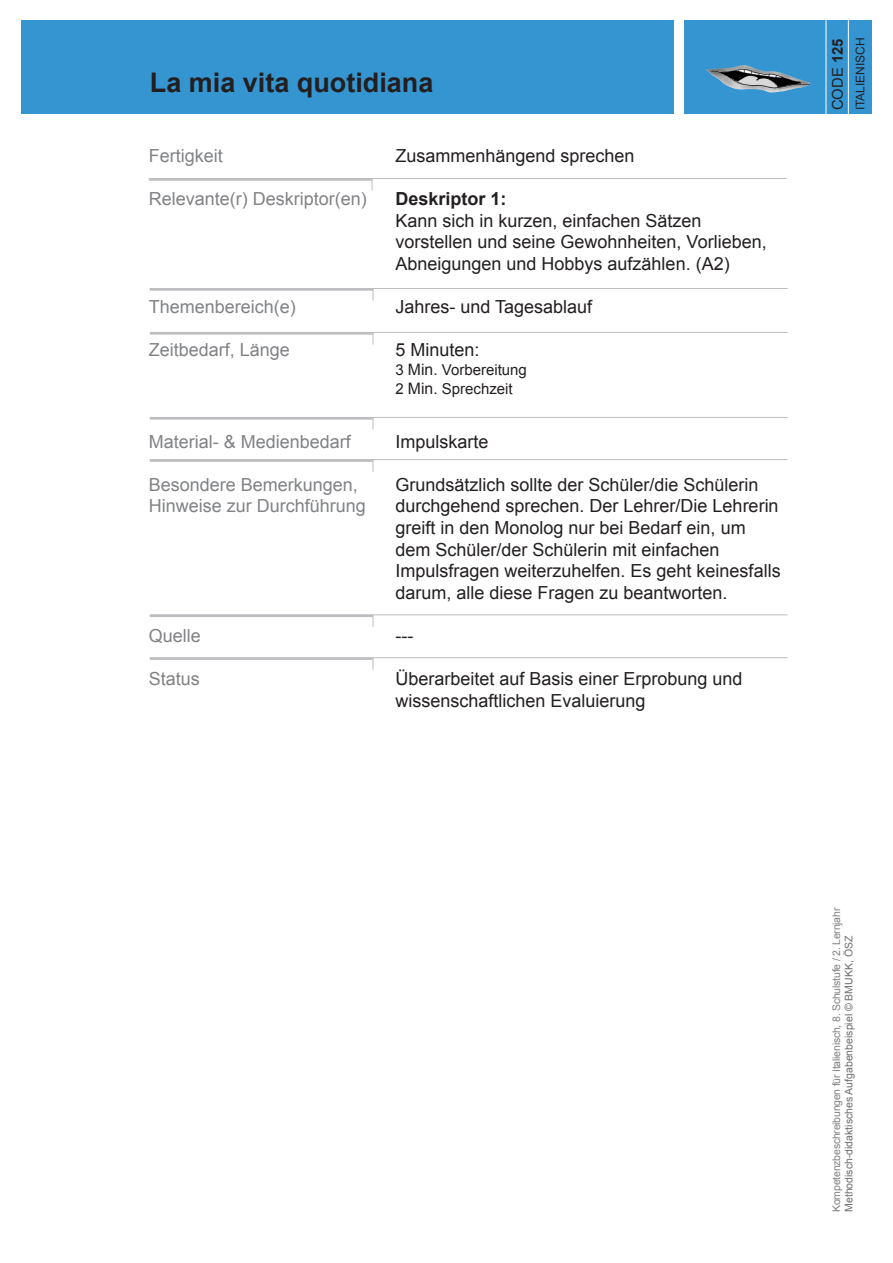
<style>
.page{position:relative;width:893px;height:1263px;background:#fff}
.page>*{position:absolute;margin:0;border:0;box-sizing:border-box;transform-origin:0 0}
.t1{font:700 27px "Arial";color:#231f20}
.t2{font:18px/21.6px "Arial";color:#231f20}
.t3{font:18px/21.6px "Arial";color:#808285}
.t4{font:700 18px "Arial";color:#231f20}
.t5{font:15px/18.6px "Arial";color:#231f20}
.t6{font:14.85px "Arial";color:#231f20}
.t7{font:12px "Arial";color:#231f20}
.t8{font:10.5px "Arial";letter-spacing:-.02em;color:#808285}
.t9{font:10.5px "Arial";color:#6c6d70}
.s1{font-size:15.75px}
.s2{font-weight:700}
</style>
<div class="page">
<div style="left:685px;top:21px;width:187px;height:93px;background:#3495d1"></div>
<div style="left:21px;top:21px;width:652px;height:93px;background:#3495d1"></div>
<hr style="left:848px;top:20px;width:1px;height:127px;background:#fff">
<hr style="left:826px;top:20px;width:1px;height:127px;background:#fff">
<img style="left:706px;top:65px;width:38px;height:16px">
<hr style="left:149px;top:178px;width:638px;height:1px;background:#bcbdc0">
<hr style="left:149px;top:178px;width:223px;height:3px;background:#bcbdc0">
<svg style="left:372px;top:179px;width:1px;height:12px"></svg>
<hr style="left:150px;top:288px;width:638px;height:1px;background:#bcbdc0">
<hr style="left:150px;top:288px;width:223px;height:3px;background:#bcbdc0">
<svg style="left:373px;top:289px;width:1px;height:12px"></svg>
<hr style="left:150px;top:332px;width:638px;height:1px;background:#bcbdc0">
<hr style="left:150px;top:332px;width:223px;height:3px;background:#bcbdc0">
<hr style="left:150px;top:417px;width:638px;height:1px;background:#bcbdc0">
<hr style="left:150px;top:417px;width:223px;height:3px;background:#bcbdc0">
<hr style="left:150px;top:459px;width:638px;height:1px;background:#bcbdc0">
<hr style="left:150px;top:460px;width:223px;height:2px;background:#bcbdc0">
<svg style="left:373px;top:460px;width:1px;height:12px"></svg>
<hr style="left:150px;top:614px;width:638px;height:1px;background:#bcbdc0">
<hr style="left:150px;top:615px;width:223px;height:2px;background:#bcbdc0">
<svg style="left:373px;top:615px;width:1px;height:12px"></svg>
<hr style="left:150px;top:657px;width:638px;height:1px;background:#bcbdc0">
<hr style="left:150px;top:658px;width:223px;height:2px;background:#bcbdc0">
<svg style="left:373px;top:658px;width:1px;height:12px"></svg>
<h1 class="t1" style="left:150px;top:65px;width:285px">La mia vita quotidiana</h1>
<p class="t3" style="left:149px;top:145px;width:76px">Fertigkeit</p>
<p class="t3" style="left:149px;top:188px;width:220px">Relevante(r) Deskriptor(en)</p>
<p class="t3" style="left:149px;top:296px;width:149px">Themenbereich(e)</p>
<p class="t3" style="left:149px;top:339px;width:143px">Zeitbedarf, Länge</p>
<p class="t3" style="left:149px;top:431px;width:204px">Material- &amp; Medienbedarf</p>
<p class="t3" style="left:149px;top:474px;width:219px">Besondere Bemerkungen,<br>Hinweise zur Durchführung</p>
<p class="t3" style="left:149px;top:625px;width:54px">Quelle</p>
<p class="t3" style="left:149px;top:668px;width:53px">Status</p>
<p class="t2" style="left:395px;top:145px;width:241px">Zusammenhängend sprechen</p>
<p class="t4" style="left:395px;top:187px;width:113px">Deskriptor 1:</p>
<p class="t2" style="left:395px;top:210px;width:373px">Kann sich in kurzen, einfachen Sätzen vorstellen und seine Gewohnheiten, Vorlieben,<br>Abneigungen und Hobbys aufzählen. (A2)</p>
<p class="t2" style="left:395px;top:296px;width:198px">Jahres- und Tagesablauf</p>
<p class="t2" style="left:395px;top:339px;width:86px">5 Minuten:</p>
<p class="t5" style="left:395px;top:361px;width:133px">3 <span class="s1">Min.</span> Vorbereitung<br>2 <span class="s1">Min.</span> Sprechzeit</p>
<p class="t2" style="left:395px;top:431px;width:95px">Impulskarte</p>
<p class="t2" style="left:395px;top:474px;width:387px">Grundsätzlich sollte der Schüler/die Schülerin durchgehend sprechen. Der Lehrer/Die Lehrerin greift in den Monolog nur bei Bedarf ein, um dem Schüler/der Schülerin mit einfachen Impulsfragen weiterzuhelfen. Es geht keinesfalls darum, alle diese Fragen zu beantworten.</p>
<p class="t2" style="left:395px;top:625px;width:19px">---</p>
<p class="t2" style="left:395px;top:668px;width:349px">Überarbeitet auf Basis einer Erprobung und wissenschaftlichen Evaluierung</p>
<p class="t6" style="left:828px;top:110px;width:73px;rotate:-90deg">CODE <span class="s2">125</span></p>
<p class="t7" style="left:852px;top:110px;width:75px;rotate:-90deg">ITALIENISCH</p>
<p class="t8" style="left:829px;top:1212px;width:306px;rotate:-90deg">Kompetenzbeschreibungen für Italienisch, 8. Schulstufe / 2. Lernjahr</p>
<p class="t9" style="left:842px;top:1212px;width:278px;rotate:-90deg">Methodisch-didaktisches Aufgabenbeispiel © BMUKK, ÖSZ</p>
</div>
